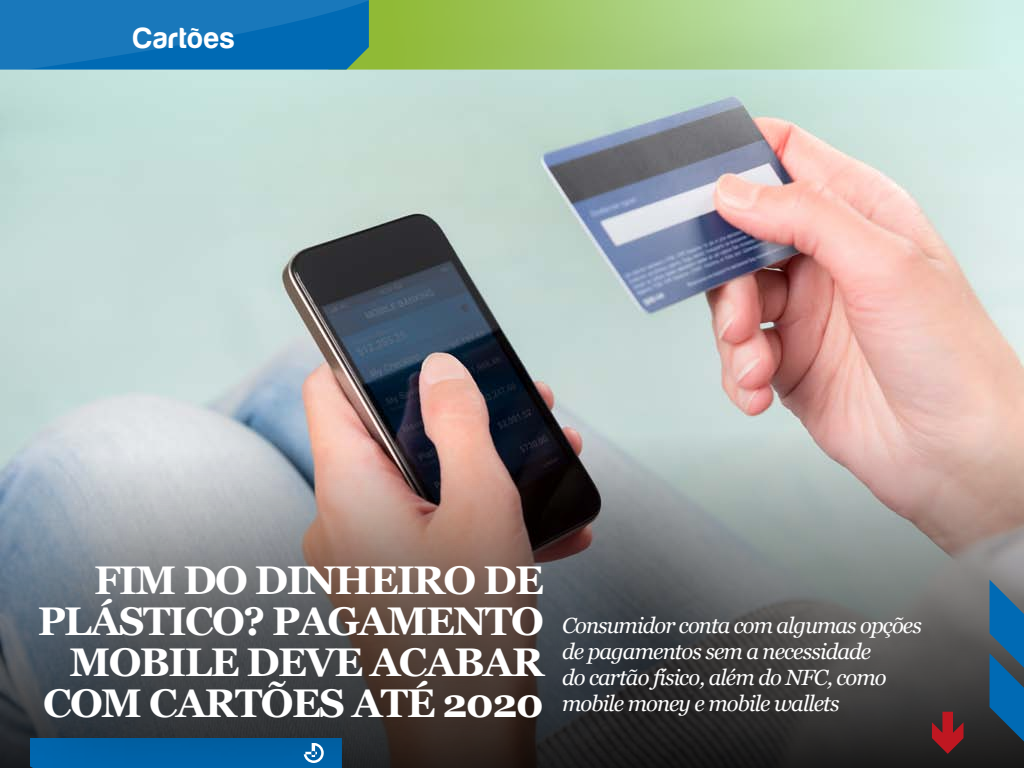
<style>
.page{position:relative;width:1024px;height:768px;background:#fff}
.page>*{position:absolute;margin:0;border:0;box-sizing:border-box;transform-origin:0 0}
.t1{font:700 40px/41px "Georgia";letter-spacing:-.04em;color:#fff;text-align:right}
.t2{font:30px "Harabara";letter-spacing:.05em;color:#fff}
.t3{font:italic 22px/26px "Georgia";letter-spacing:-.04em;color:#fff}
</style>
<div class="page">
<img style="left:0;top:70px;width:1024px;height:124px">
<svg style="left:369px;top:0;width:655px;height:70px;background:#afd38f"></svg>
<svg style="left:0;top:0;width:369px;height:70px;background:#1173b7"></svg>
<img style="left:0;top:194px;width:1024px;height:574px">
<svg style="left:0;top:473px;width:634px;height:295px;background:#635e5e"></svg>
<div style="left:30px;top:738px;width:312px;height:30px;background:#0062a7"></div>
<div style="left:564px;top:618px;width:370px;height:110px;background:#000;opacity:.06"></div>
<svg style="left:932px;top:712px;width:32px;height:42px"></svg>
<svg style="left:990px;top:580px;width:34px;height:161px;background:#1a6192"></svg>
<h2 class="t2" style="left:134px;top:22px;width:103px">Cartões</h2>
<h1 class="t1" style="left:38px;top:558px;width:508px">FIM DO DINHEIRO DE<br>PLÁSTICO? PAGAMENTO<br>MOBILE DEVE ACABAR<br>COM CARTÕES ATÉ 2020</h1>
<p class="t3" style="left:562px;top:612px;width:361px">Consumidor conta com algumas opções de pagamentos sem a necessidade<br>do cartão físico, além do NFC, como mobile money e mobile wallets</p>
</div>
